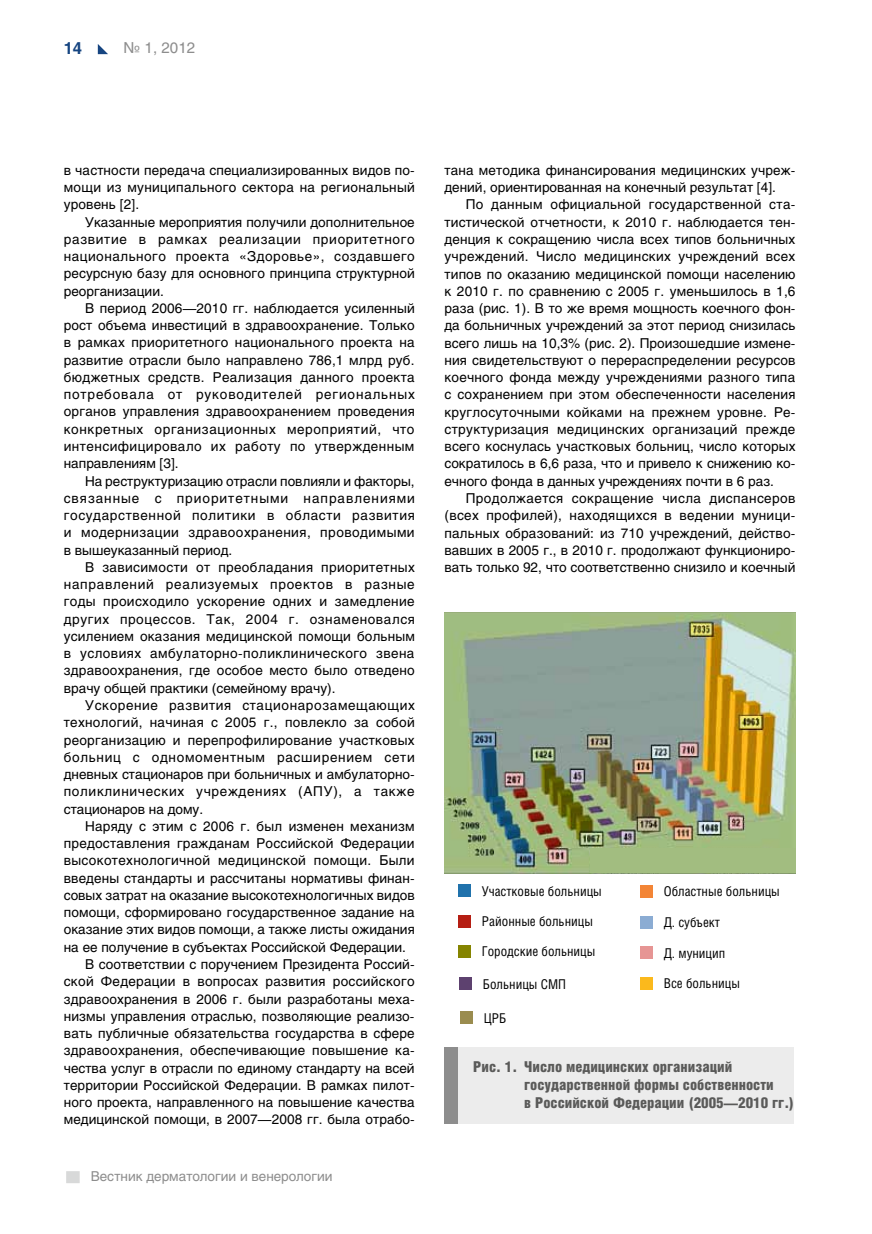
<style>
.page{position:relative;width:872px;height:1234px;background:#fff}
.page>*{position:absolute;margin:0;border:0;box-sizing:border-box;transform-origin:0 0}
.t1{font:700 16.5px "Helios C";color:#164581}
.t2{font:15px/18px "Helios Cond Black C";color:#5a5a59}
.t3{font:15px "Helios C";color:#8d8d8d}
.t4{font:13.5px/17.2px "Helios C";letter-spacing:.01em;color:#000;text-align:justify}
.t5{font:13.5px "Helios Cond C";color:#000}
.t6{font:13.5px "Helios C";color:#8d8d8d}
</style>
<div class="page">
<svg style="left:98px;top:44px;width:10px;height:10px"></svg>
<div style="left:66px;top:1170px;width:14px;height:12px;background:#d8d9d9"></div>
<img style="left:444px;top:612px;width:351px;height:260px">
<div style="left:590px;top:848px;width:205px;height:24px;background:#a2bd80"></div>
<div style="left:458px;top:944px;width:13px;height:13px;background:#858400"></div>
<div style="left:458px;top:884px;width:13px;height:12px;background:#2072ac"></div>
<div style="left:458px;top:914px;width:13px;height:13px;background:#b51e13"></div>
<div style="left:459px;top:977px;width:13px;height:12px;background:#5d416f"></div>
<div style="left:460px;top:1011px;width:13px;height:13px;background:#9a8c4f"></div>
<div style="left:640px;top:884px;width:13px;height:13px;background:#f38536"></div>
<div style="left:640px;top:915px;width:13px;height:13px;background:#8bacd3"></div>
<div style="left:640px;top:946px;width:13px;height:12px;background:#e69594"></div>
<div style="left:640px;top:976px;width:13px;height:13px;background:#fbb91c"></div>
<div style="left:444px;top:1047px;width:350px;height:76px;background:#ececec"></div>
<div style="left:444px;top:1047px;width:14px;height:76px;background:#8d8d8d"></div>
<p class="t1" style="left:64px;top:38px;width:20px">14</p>
<p class="t3" style="left:124px;top:39px;width:73px">№ 1, 2012</p>
<p class="t4" style="left:64px;top:161px;width:352px">в частности передача специализированных видов по&shy;мощи из муниципального сектора на региональный уровень [2].</p>
<p class="t4" style="left:64px;top:213px;width:352px;text-indent:21px">Указанные мероприятия получили дополнительное развитие в рамках реализации приоритетного национального проекта «Здоровье», создавшего ресурсную базу для основного принципа структурной реорганизации.</p>
<p class="t4" style="left:64px;top:299px;width:352px;text-indent:21px">В период 2006—2010 гг. наблюдается усиленный рост объема инвестиций в здравоохранение. Только в рамках приоритетного национального проекта на развитие отрасли было направлено 786,1 млрд руб. бюджетных средств. Реализация данного проекта потребовала от руководителей региональных органов управления здравоохранением проведения конкретных организационных мероприятий, что интенсифицировало их работу по утвержденным направлениям [3].</p>
<p class="t4" style="left:64px;top:472px;width:352px;text-indent:21px">На реструктуризацию отрасли повлияли и факторы, связанные с приоритетными направлениями государственной политики в области развития и модернизации здравоохранения, проводимыми в вышеуказанный период.</p>
<p class="t4" style="left:64px;top:558px;width:353px;text-indent:21px">В зависимости от преобладания приоритетных направлений реализуемых проектов в разные годы происходило ускорение одних и замедление других процессов. Так, 2004 г. ознаменовался усилением оказания медицинской помощи больным в условиях амбулаторно-поликлинического звена здравоохранения, где особое место было отведено врачу общей практики (семейному врачу).</p>
<p class="t4" style="left:64px;top:696px;width:352px;text-indent:21px">Ускорение развития стационарозамещающих технологий, начиная с 2005 г., повлекло за собой реорганизацию и перепрофилирование участковых больниц с одномоментным расширением сети дневных стационаров при больничных и амбулаторно&shy;поликлинических учреждениях (АПУ), а также стационаров на дому.</p>
<p class="t4" style="left:85px;top:817px;width:331px">Наряду с этим с 2006 г. был изменен механизм</p>
<p class="t4" style="left:64px;top:834px;width:352px">предоставления гражданам Российской Федерации</p>
<p class="t4" style="left:64px;top:851px;width:352px">высокотехнологичной медицинской помощи. Были</p>
<p class="t4" style="left:64px;top:868px;width:352px">введены стандарты и рассчитаны нормативы финан-</p>
<p class="t4" style="left:64px;top:886px;width:352px">совых затрат на оказание высокотехнологичных видов</p>
<p class="t4" style="left:64px;top:903px;width:352px">помощи, сформировано государственное задание на</p>
<p class="t4" style="left:64px;top:920px;width:352px">оказание этих видов помощи, а также листы ожидания</p>
<p class="t4" style="left:64px;top:937px;width:344px">на ее получение в субъектах Российской Федерации.</p>
<p class="t4" style="left:85px;top:955px;width:331px">В соответствии с поручением Президента Россий-</p>
<p class="t4" style="left:64px;top:972px;width:352px">ской Федерации в вопросах развития российского</p>
<p class="t4" style="left:64px;top:989px;width:352px">здравоохранения в 2006 г. были разработаны меха-</p>
<p class="t4" style="left:64px;top:1006px;width:352px">низмы управления отраслью, позволяющие реализо-</p>
<p class="t4" style="left:64px;top:1024px;width:352px">вать публичные обязательства государства в сфере</p>
<p class="t4" style="left:64px;top:1041px;width:352px">здравоохранения, обеспечивающие повышение ка-</p>
<p class="t4" style="left:64px;top:1058px;width:352px">чества услуг в отрасли по единому стандарту на всей</p>
<p class="t4" style="left:64px;top:1076px;width:352px">территории Российской Федерации. В рамках пилот-</p>
<p class="t4" style="left:64px;top:1093px;width:352px">ного проекта, направленного на повышение качества</p>
<p class="t4" style="left:64px;top:1110px;width:352px">медицинской помощи, в 2007—2008 гг. была отрабо-</p>
<p class="t6" style="left:91px;top:1168px;width:243px">Вестник дерматологии и венерологии</p>
<p class="t4" style="left:444px;top:161px;width:352px">тана методика финансирования медицинских учреж&shy;дений, ориентированная на конечный результат [4].</p>
<p class="t4" style="left:444px;top:196px;width:352px;text-indent:21px">По данным официальной государственной ста&shy;тистической отчетности, к 2010 г. наблюдается тен&shy;денция к сокращению числа всех типов больничных учреждений. Число медицинских учреждений всех типов по оказанию медицинской помощи населению к 2010 г. по сравнению с 2005 г. уменьшилось в 1,6 раза (рис. 1). В то же время мощность коечного фон&shy;да больничных учреждений за этот период снизилась всего лишь на 10,3% (рис. 2). Произошедшие измене&shy;ния свидетельствуют о перераспределении ресурсов коечного фонда между учреждениями разного типа с сохранением при этом обеспеченности населения круглосуточными койками на прежнем уровне. Ре&shy;структуризация медицинских организаций прежде всего коснулась участковых больниц, число которых сократилось в 6,6 раза, что и привело к снижению ко&shy;ечного фонда в данных учреждениях почти в 6 раз.</p>
<p class="t4" style="left:444px;top:489px;width:352px;text-indent:21px">Продолжается сокращение числа диспансеров (всех профилей), находящихся в ведении муници&shy;пальных образований: из 710 учреждений, действо&shy;вавших в 2005 г., в 2010 г. продолжают функциониро&shy;вать только 92, что соответственно снизило и коечный</p>
<p class="t5" style="left:482px;top:882px;width:121px">Участковые больницы</p>
<p class="t5" style="left:482px;top:912px;width:113px">Районные больницы</p>
<p class="t5" style="left:482px;top:943px;width:115px">Городские больницы</p>
<p class="t5" style="left:483px;top:975px;width:85px">Больницы СМП</p>
<p class="t5" style="left:484px;top:1009px;width:24px">ЦРБ</p>
<p class="t5" style="left:664px;top:883px;width:117px">Областные больницы</p>
<p class="t5" style="left:664px;top:914px;width:58px">Д. субъект</p>
<p class="t5" style="left:664px;top:944px;width:63px">Д. муницип</p>
<p class="t5" style="left:664px;top:974px;width:78px">Все больницы</p>
<p class="t2" style="left:524px;top:1057px;width:271px;text-indent:-51px">Рис. 1. Число медицинских организаций государственной формы собственности<br>в Российской Федерации (2005—2010 гг.)</p>
</div>
